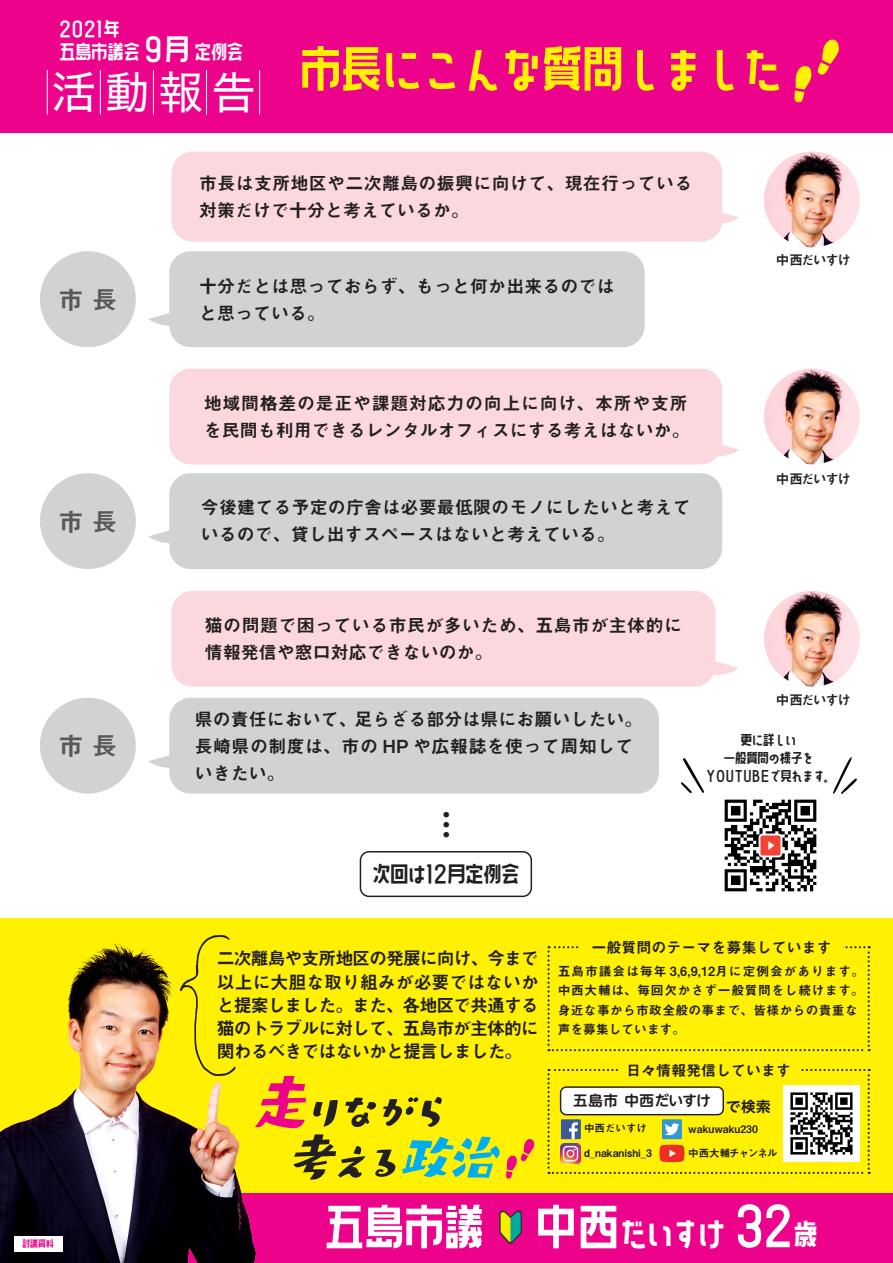
<style>
.page{position:relative;width:893px;height:1263px;background:#fff}
.page>*{position:absolute;margin:0;border:0;box-sizing:border-box;transform-origin:0 0}
.t1{font:54.6px "bananaslipplus";letter-spacing:-.05em;color:#fff101}
.t2{font:53.1px "bananaslipplus";letter-spacing:-.05em;color:#fff}
.t3{font:44.4px "Hiragino Kaku W4 90 msp RKSJ H";color:#fff}
.t4{font:37.8px "bananaslipplus";color:#fff}
.t5{font:32.25px "bananaslipplus";color:#fff}
.t6{font:25.05px "Midashi Go Pr 6 N MB31";color:#57585a}
.t7{font:24px "bananaslipplus";letter-spacing:-.05em;color:#231f20}
.t8{font:21.45px "bananaslipplus";letter-spacing:-.05em;color:#fff}
.t9{font:21px "bananaslipplus";letter-spacing:-.05em;color:#fff}
.t10{font:18px/27px "Midashi Go Pr 6 N MB31";color:#231f20}
.t11{font:18px/27px "Midashi Go Pr 6 N MB31";letter-spacing:.02em;color:#231f20}
.t12{font:15px "Midashi Go Pr 6 N MB31";color:#231f20}
.t13{font:15px "bananaslipplus";letter-spacing:-.05em;color:#231f20}
.t14{font:700 14.55px "UD Shin M Go Pro De";letter-spacing:.05em;color:#231f20}
.t15{font:700 14.4px "UD Shin M Go Pro De";color:#231f20}
.t16{font:13.5px "Midashi Go Pr 6 N MB31";letter-spacing:-.1em;color:#231f20}
.t17{font:12.75px/19.5px "Midashi Go Pr 6 N MB31";letter-spacing:.05em;color:#231f20}
.t18{font:10.5px "Midashi Go Pr 6 N MB31";color:#231f20}
.t19{font:10.5px "Midashi Go Pr 6 N MB31";letter-spacing:-.1em;color:#231f20}
.t20{font:10.5px "bananaslipplus";color:#ed028c}
.t21{font:8.7px "bananaslipplus";color:#231f20}
</style>
<div class="page">
<div style="left:0;top:1186px;width:893px;height:77px;background:#ed028c"></div>
<div style="left:0;top:918px;width:893px;height:275px;background:#fff101"></div>
<div style="left:0;top:0;width:893px;height:133px;background:#ed028c"></div>
<img style="left:0;top:943px;width:255px;height:320px">
<img style="left:764px;top:152px;width:96px;height:95px;border-radius:48px">
<img style="left:764px;top:369px;width:96px;height:95px;border-radius:48px">
<img style="left:764px;top:591px;width:96px;height:96px;border-radius:48px">
<svg style="left:499px;top:1210px;width:24px;height:34px"></svg>
<div style="left:171px;top:152px;width:551px;height:90px;background:#fbd8dd;border-radius:21px"></div>
<div style="left:169px;top:369px;width:553px;height:95px;background:#fbd8dd;border-radius:21px"></div>
<div style="left:171px;top:591px;width:544px;height:96px;background:#fbd8dd;border-radius:21px"></div>
<div style="left:169px;top:251px;width:476px;height:96px;background:#d1d2d4;border-radius:21px"></div>
<div style="left:169px;top:473px;width:553px;height:96px;background:#d1d2d4;border-radius:21px"></div>
<div style="left:40px;top:251px;width:96px;height:96px;background:#d1d2d4;border-radius:50%"></div>
<div style="left:169px;top:698px;width:490px;height:96px;background:#d1d2d4;border-radius:21px"></div>
<svg style="left:180px;top:935px;width:56px;height:141px"></svg>
<svg style="left:547px;top:946px;width:323px;height:105px"></svg>
<div style="left:580px;top:935px;width:263px;height:24px;background:#fff101"></div>
<img style="left:724px;top:799px;width:93px;height:93px">
<svg style="left:720px;top:212px;width:19px;height:17px"></svg>
<svg style="left:711px;top:445px;width:28px;height:17px"></svg>
<svg style="left:711px;top:659px;width:28px;height:19px"></svg>
<svg style="left:148px;top:310px;width:22px;height:20px"></svg>
<svg style="left:148px;top:527px;width:22px;height:22px"></svg>
<svg style="left:148px;top:752px;width:22px;height:21px"></svg>
<svg style="left:547px;top:1069px;width:323px;height:105px"></svg>
<div style="left:618px;top:1060px;width:181px;height:20px;background:#fff101"></div>
<img style="left:784px;top:1086px;width:76px;height:76px">
<div style="left:14px;top:1236px;width:48px;height:15px;background:#fff"></div>
<svg style="left:794px;top:39px;width:45px;height:63px"></svg>
<div style="left:40px;top:473px;width:96px;height:96px;background:#d1d2d4;border-radius:50%"></div>
<div style="left:40px;top:698px;width:96px;height:96px;background:#d1d2d4;border-radius:50%"></div>
<div style="left:360px;top:851px;width:172px;height:46px;border:1px solid #231f20;border-radius:9px"></div>
<svg style="left:833px;top:757px;width:24px;height:37px"></svg>
<svg style="left:681px;top:758px;width:23px;height:35px"></svg>
<hr style="left:47px;top:70px;width:1px;height:45px;background:#fff">
<hr style="left:153px;top:70px;width:1px;height:45px;background:#fff">
<hr style="left:100px;top:70px;width:1px;height:45px;background:#fff">
<hr style="left:206px;top:70px;width:1px;height:45px;background:#fff">
<hr style="left:259px;top:70px;width:1px;height:45px;background:#fff">
<svg style="left:255px;top:1076px;width:51px;height:52px"></svg>
<svg style="left:375px;top:1149px;width:21px;height:28px"></svg>
<svg style="left:313px;top:1100px;width:25px;height:27px"></svg>
<svg style="left:345px;top:1097px;width:32px;height:30px"></svg>
<svg style="left:402px;top:1136px;width:133px;height:42px"></svg>
<svg style="left:383px;top:1097px;width:59px;height:30px"></svg>
<svg style="left:293px;top:1134px;width:72px;height:46px"></svg>
<p class="t9" style="left:59px;top:18px;width:63px">2021年</p>
<p class="t5" style="left:141px;top:32px;width:51px">９月</p>
<p class="t8" style="left:194px;top:41px;width:51px">定例会</p>
<p class="t8" style="left:59px;top:41px;width:83px">五島市議会</p>
<p class="t3" style="left:52px;top:70px;width:206px">活動報告</p>
<p class="t1" style="left:299px;top:41px;width:487px">市長にこんな質問しました</p>
<p class="t6" style="left:59px;top:279px;width:60px">市長</p>
<p class="t6" style="left:59px;top:501px;width:60px">市長</p>
<p class="t6" style="left:59px;top:726px;width:60px">市長</p>
<p class="t20" style="left:22px;top:1238px;width:34px">討議資料</p>
<p class="t10" style="left:199px;top:169px;width:495px">市長は支所地区や二次離島の振興に向けて、現在行っている対策だけで十分と考えているか。</p>
<p class="t10" style="left:199px;top:271px;width:417px">十分だとは思っておらず、もっと何か出来るのではと思っている。</p>
<p class="t16" style="left:776px;top:249px;width:77px">中西だいすけ</p>
<p class="t10" style="left:204px;top:389px;width:487px">地域間格差の是正や課題対応力の向上に向け、本所や支所を民間も利用できるレンタルオフィスにする考えはないか。</p>
<p class="t10" style="left:201px;top:493px;width:491px">今後建てる予定の庁舎は必要最低限のモノにしたいと考えているので、貸し出すスペースはないと考えている。</p>
<p class="t16" style="left:776px;top:468px;width:77px">中西だいすけ</p>
<p class="t11" style="left:205px;top:611px;width:479px">猫の問題で困っている市民が多いため、五島市が主体的に情報発信や窓口対応できないのか。</p>
<p class="t10" style="left:195px;top:704px;width:449px">県の責任において、足らざる部分は県にお願いしたい。長崎県の制度は、市の HP や広報誌を使って周知していきたい。</p>
<p class="t21" style="left:451px;top:811px;width:29px;rotate:90deg">● ● ●</p>
<p class="t7" style="left:372px;top:862px;width:150px">次回は12月定例会</p>
<p class="t16" style="left:776px;top:689px;width:77px">中西だいすけ</p>
<p class="t13" style="left:741px;top:732px;width:58px">更に詳しい</p>
<p class="t13" style="left:723px;top:750px;width:92px">一般質問の様子を</p>
<p class="t13" style="left:706px;top:768px;width:130px">YOUTUBEで見れます。</p>
<p class="t10" style="left:217px;top:946px;width:324px;line-height:23.2px;text-align:justify">二次離島や支所地区の発展に向け、今まで以上に大胆な取り組みが必要ではないかと提案しました。また、各地区で共通する猫のトラブルに対して、五島市が主体的に関わるべきではないかと提言しました。</p>
<p class="t12" style="left:592px;top:935px;width:241px">一般質問のテーマを募集しています</p>
<p class="t17" style="left:558px;top:961px;width:308px">五島市議会は毎年 3,6,9,12月に定例会があります。中西大輔は、毎回欠かさず一般質問をし続けます。身近な事から市政全般の事まで、皆様からの貴重な声を募集しています。</p>
<p class="t12" style="left:626px;top:1058px;width:166px">日々情報発信しています</p>
<p class="t14" style="left:573px;top:1089px;width:139px">五島市中西だいすけ</p>
<p class="t15" style="left:726px;top:1095px;width:46px">で検索</p>
<p class="t18" style="left:584px;top:1120px;width:64px">中西だいすけ</p>
<p class="t18" style="left:584px;top:1145px;width:69px">_d nakanishi 3_</p>
<p class="t18" style="left:688px;top:1121px;width:71px">wakuwaku230</p>
<p class="t19" style="left:688px;top:1145px;width:91px">中西大輔チャンネル</p>
<p class="t2" style="left:323px;top:1199px;width:164px">五島市議</p>
<p class="t2" style="left:535px;top:1199px;width:87px">中西</p>
<p class="t4" style="left:619px;top:1214px;width:108px">だいすけ</p>
<p class="t2" style="left:733px;top:1198px;width:64px">32</p>
<p class="t5" style="left:793px;top:1218px;width:27px">歳</p>
</div>
